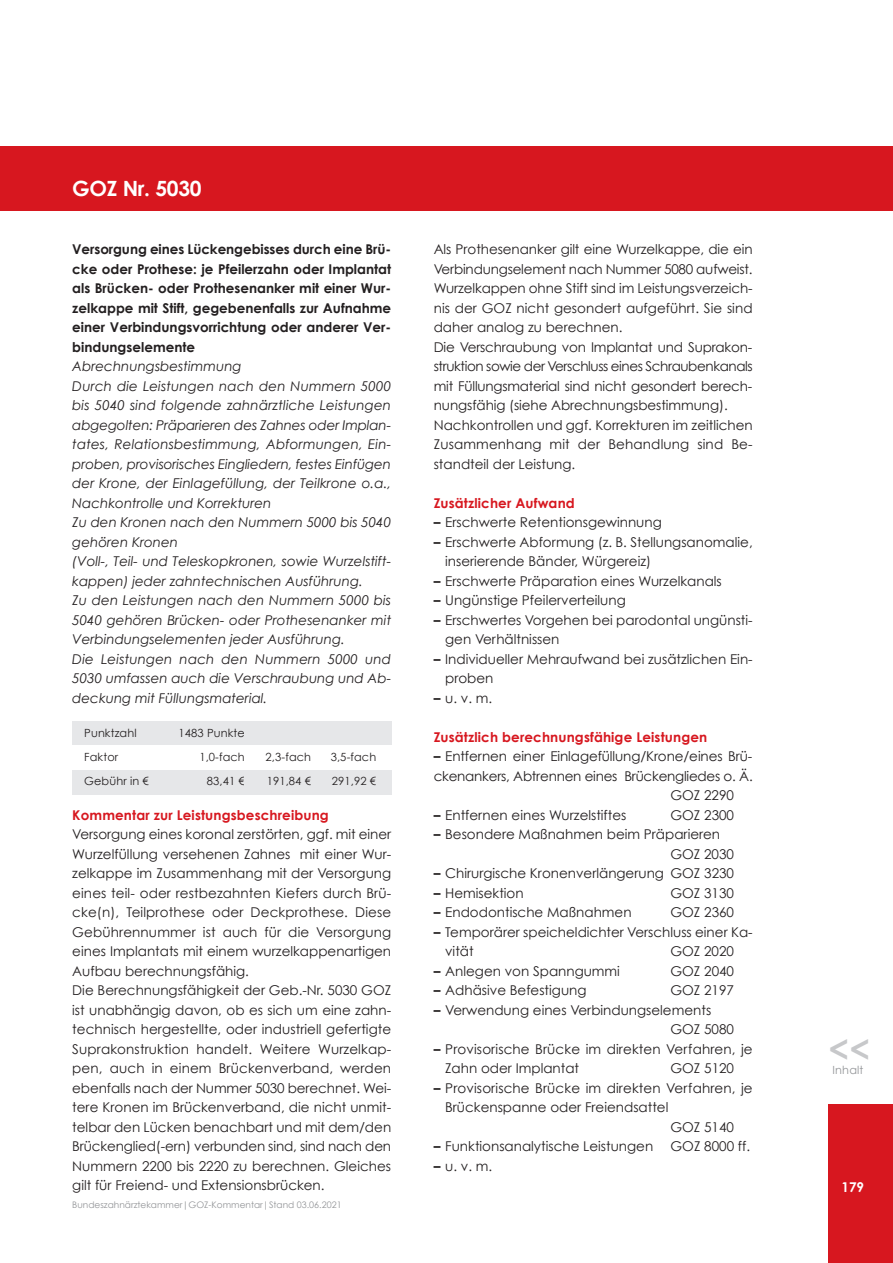
<style>
.page{position:relative;width:893px;height:1263px;background:#fff}
.page>*{position:absolute;margin:0;border:0;box-sizing:border-box;transform-origin:0 0}
.t1{font:700 34.35px "Century Gothic";color:#c7c8ca}
.t2{font:700 21px "Century Gothic";letter-spacing:-.015em;color:#fff}
.t3{font:13.5px/19.5px "Century Gothic";color:#231f20}
.t4{font:italic 13.5px/19.5px "Century Gothic";color:#231f20}
.t5{font:700 13.5px/19.5px "Century Gothic";color:#231f20;text-align:justify}
.t6{font:700 13.5px "Century Gothic";letter-spacing:.01em;color:#d7171f}
.t7{font:13.5px "Century Gothic";letter-spacing:-.02em;color:#231f20}
.t8{font:700 13.5px "Century Gothic";color:#fff}
.t9{font:11.25px "Century Gothic";letter-spacing:.01em;color:#231f20}
.t10{font:11.25px "Century Gothic";letter-spacing:.015em;color:#939598}
.t11{font:9px "Century Gothic";color:#939598}
.s1{font-weight:700}
</style>
<div class="page">
<div style="left:0;top:146px;width:893px;height:65px;background:#d7171f"></div>
<div style="left:828px;top:1105px;width:65px;height:158px;background:#d7171f"></div>
<div style="left:72px;top:722px;width:97px;height:24px;background:#e6e7e9"></div>
<div style="left:169px;top:722px;width:76px;height:24px;background:#e6e7e9"></div>
<div style="left:245px;top:722px;width:66px;height:24px;background:#e6e7e9"></div>
<div style="left:311px;top:722px;width:80px;height:24px;background:#e6e7e9"></div>
<div style="left:72px;top:770px;width:97px;height:24px;background:#e6e7e9"></div>
<div style="left:169px;top:770px;width:76px;height:24px;background:#e6e7e9"></div>
<div style="left:245px;top:770px;width:66px;height:24px;background:#e6e7e9"></div>
<div style="left:311px;top:770px;width:80px;height:24px;background:#e6e7e9"></div>
<h2 class="t2" style="left:72px;top:175px;width:131px">GOZ Nr. 5030</h2>
<p class="t5" style="left:72px;top:239px;width:320px">Versorgung eines Lückengebisses durch eine Brü&shy;cke oder Prothese: je Pfeilerzahn oder Implantat als Brücken- oder Prothesenanker mit einer Wur&shy;zelkappe mit Stift, gegebenenfalls zur Aufnahme einer Verbindungsvorrichtung oder anderer Ver&shy;bindungselemente</p>
<p class="t4" style="left:72px;top:356px;width:320px">Abrechnungsbestimmung<br>Durch die Leistungen nach den Nummern 5000 bis 5040 sind folgende zahnärztliche Leistungen abgegolten: Präparieren des Zahnes oder Implan&shy;tates, Relationsbestimmung, Abformungen, Ein&shy;proben, provisorisches Eingliedern, festes Einfügen der Krone, der Einlagefüllung, der Teilkrone o.a., Nachkontrolle und Korrekturen<br>Zu den Kronen nach den Nummern 5000 bis 5040 gehören Kronen<br>(Voll-, Teil- und Teleskopkronen, sowie Wurzelstift&shy;kappen) jeder zahntechnischen Ausführung.<br>Zu den Leistungen nach den Nummern 5000 bis 5040 gehören Brücken- oder Prothesenanker mit Verbindungselementen jeder Ausführung.<br>Die Leistungen nach den Nummern 5000 und 5030 umfassen auch die Verschraubung und Ab&shy;deckung mit Füllungsmaterial.</p>
<p class="t9" style="left:84px;top:725px;width:54px">Punktzahl</p>
<p class="t9" style="left:179px;top:725px;width:68px">1483 Punkte</p>
<p class="t9" style="left:84px;top:750px;width:35px">Faktor</p>
<p class="t9" style="left:199px;top:750px;width:47px">1,0-fach</p>
<p class="t9" style="left:266px;top:750px;width:47px">2,3-fach</p>
<p class="t9" style="left:331px;top:750px;width:47px">3,5-fach</p>
<p class="t9" style="left:84px;top:774px;width:66px">Gebühr in €</p>
<p class="t9" style="left:207px;top:774px;width:40px">83,41 €</p>
<p class="t9" style="left:267px;top:774px;width:46px">191,84 €</p>
<p class="t9" style="left:332px;top:774px;width:46px">291,92 €</p>
<p class="t6" style="left:72px;top:806px;width:258px">Kommentar zur Leistungsbeschreibung</p>
<p class="t3" style="left:72px;top:824px;width:321px">Versorgung eines koronal zerstörten, ggf. mit einer Wurzelfüllung versehenen Zahnes mit einer Wur&shy;zelkappe im Zusammenhang mit der Versorgung eines teil- oder restbezahnten Kiefers durch Brü&shy;cke(n), Teilprothese oder Deckprothese. Diese Gebührennummer ist auch für die Versorgung eines Implantats mit einem wurzelkappenartigen Aufbau berechnungsfähig.<br>Die Berechnungsfähigkeit der Geb.-Nr. 5030 GOZ ist unabhängig davon, ob es sich um eine zahn&shy;technisch hergestellte, oder industriell gefertigte Suprakonstruktion handelt. Weitere Wurzelkap&shy;pen, auch in einem Brückenverband, werden ebenfalls nach der Nummer 5030 berechnet. Wei&shy;tere Kronen im Brückenverband, die nicht unmit&shy;telbar den Lücken benachbart und mit dem/den Brückenglied(-ern) verbunden sind, sind nach den Nummern 2200 bis 2220 zu berechnen. Gleiches gilt für Freiend- und Extensionsbrücken.</p>
<p class="t11" style="left:72px;top:1199px;width:271px">Bundeszahnärztekammer|GOZ-Kommentar|Stand 03.06.2021</p>
<p class="t3" style="left:434px;top:239px;width:320px">Als Prothesenanker gilt eine Wurzelkappe, die ein Verbindungselement nach Nummer 5080 aufweist.<br>Wurzelkappen ohne Stift sind im Leistungsverzeich&shy;nis der GOZ nicht gesondert aufgeführt. Sie sind daher analog zu berechnen.<br>Die Verschraubung von Implantat und Suprakon&shy;struktion sowie der Verschluss eines Schraubenkanals mit Füllungsmaterial sind nicht gesondert berech&shy;nungsfähig (siehe Abrechnungsbestimmung).<br>Nachkontrollen und ggf. Korrekturen im zeitlichen Zusammenhang mit der Behandlung sind Be&shy;standteil der Leistung.</p>
<p class="t6" style="left:434px;top:494px;width:143px">Zusätzlicher Aufwand</p>
<p class="t3" style="left:434px;top:512px;width:230px"><span class="s1">–</span> Erschwerte Retentionsgewinnung</p>
<p class="t3" style="left:445px;top:532px;width:309px;text-indent:-11px"><span class="s1">–</span> Erschwerte Abformung (z. B. Stellungsanomalie, inserierende Bänder, Würgereiz)</p>
<p class="t3" style="left:434px;top:571px;width:290px"><span class="s1">–</span> Erschwerte Präparation eines Wurzelkanals</p>
<p class="t3" style="left:434px;top:590px;width:194px"><span class="s1">–</span> Ungünstige Pfeilerverteilung</p>
<p class="t3" style="left:445px;top:610px;width:309px;text-indent:-11px"><span class="s1">–</span> Erschwertes Vorgehen bei parodontal ungünsti&shy;gen Verhältnissen</p>
<p class="t3" style="left:445px;top:649px;width:309px;text-indent:-11px"><span class="s1">–</span> Individueller Mehraufwand bei zusätzlichen Ein&shy;proben</p>
<p class="t3" style="left:434px;top:688px;width:60px"><span class="s1">–</span> u. v. m.</p>
<p class="t6" style="left:434px;top:728px;width:275px">Zusätzlich berechnungsfähige Leistungen</p>
<p class="t3" style="left:434px;top:746px;width:320px"><span class="s1">–</span> Entfernen einer Einlagefüllung/Krone/eines Brü-</p>
<p class="t7" style="left:434px;top:767px;width:320px">ckenankers, Abtrennen eines Brückengliedes o. Ä.</p>
<p class="t3" style="left:670px;top:785px;width:65px">GOZ 2290</p>
<p class="t3" style="left:434px;top:805px;width:194px"><span class="s1">–</span> Entfernen eines Wurzelstiftes</p>
<p class="t3" style="left:670px;top:805px;width:65px">GOZ 2300</p>
<p class="t3" style="left:670px;top:824px;width:65px;text-indent:-237px"><span class="s1">–</span> Besondere Maßnahmen beim Präparieren<br>GOZ 2030</p>
<p class="t3" style="left:434px;top:863px;width:302px"><span class="s1">–</span> Chirurgische Kronenverlängerung GOZ 3230</p>
<p class="t3" style="left:434px;top:883px;width:91px"><span class="s1">–</span> Hemisektion</p>
<p class="t3" style="left:670px;top:883px;width:65px">GOZ 3130</p>
<p class="t3" style="left:434px;top:902px;width:199px"><span class="s1">–</span> Endodontische Maßnahmen</p>
<p class="t3" style="left:670px;top:902px;width:65px">GOZ 2360</p>
<p class="t3" style="left:445px;top:922px;width:309px;text-indent:-11px"><span class="s1">–</span> Temporärer speicheldichter Verschluss einer Ka&shy;vität</p>
<p class="t3" style="left:670px;top:941px;width:65px">GOZ 2020</p>
<p class="t3" style="left:434px;top:961px;width:188px"><span class="s1">–</span> Anlegen von Spanngummi</p>
<p class="t3" style="left:670px;top:961px;width:65px">GOZ 2040</p>
<p class="t3" style="left:434px;top:980px;width:154px"><span class="s1">–</span> Adhäsive Befestigung</p>
<p class="t3" style="left:670px;top:980px;width:65px">GOZ 2197</p>
<p class="t3" style="left:670px;top:1000px;width:65px;text-indent:-237px"><span class="s1">–</span> Verwendung eines Verbindungselements<br>GOZ 5080</p>
<p class="t3" style="left:445px;top:1039px;width:309px;text-indent:-11px"><span class="s1">–</span> Provisorische Brücke im direkten Verfahren, je<br>Zahn oder Implantat</p>
<p class="t3" style="left:670px;top:1058px;width:65px">GOZ 5120</p>
<p class="t3" style="left:434px;top:1078px;width:320px"><span class="s1">–</span> Provisorische Brücke im direkten Verfahren, je</p>
<p class="t3" style="left:445px;top:1097px;width:225px">Brückenspanne oder Freiendsattel</p>
<p class="t3" style="left:670px;top:1117px;width:65px">GOZ 5140</p>
<p class="t3" style="left:434px;top:1136px;width:221px"><span class="s1">–</span> Funktionsanalytische Leistungen</p>
<p class="t3" style="left:670px;top:1136px;width:81px">GOZ 8000 ff.</p>
<p class="t3" style="left:434px;top:1156px;width:60px"><span class="s1">–</span> u. v. m.</p>
<h1 class="t1" style="left:828px;top:1028px;width:43px">&lt;&lt;</h1>
<p class="t10" style="left:832px;top:1063px;width:32px">Inhalt</p>
<p class="t8" style="left:841px;top:1178px;width:24px">179</p>
</div>
